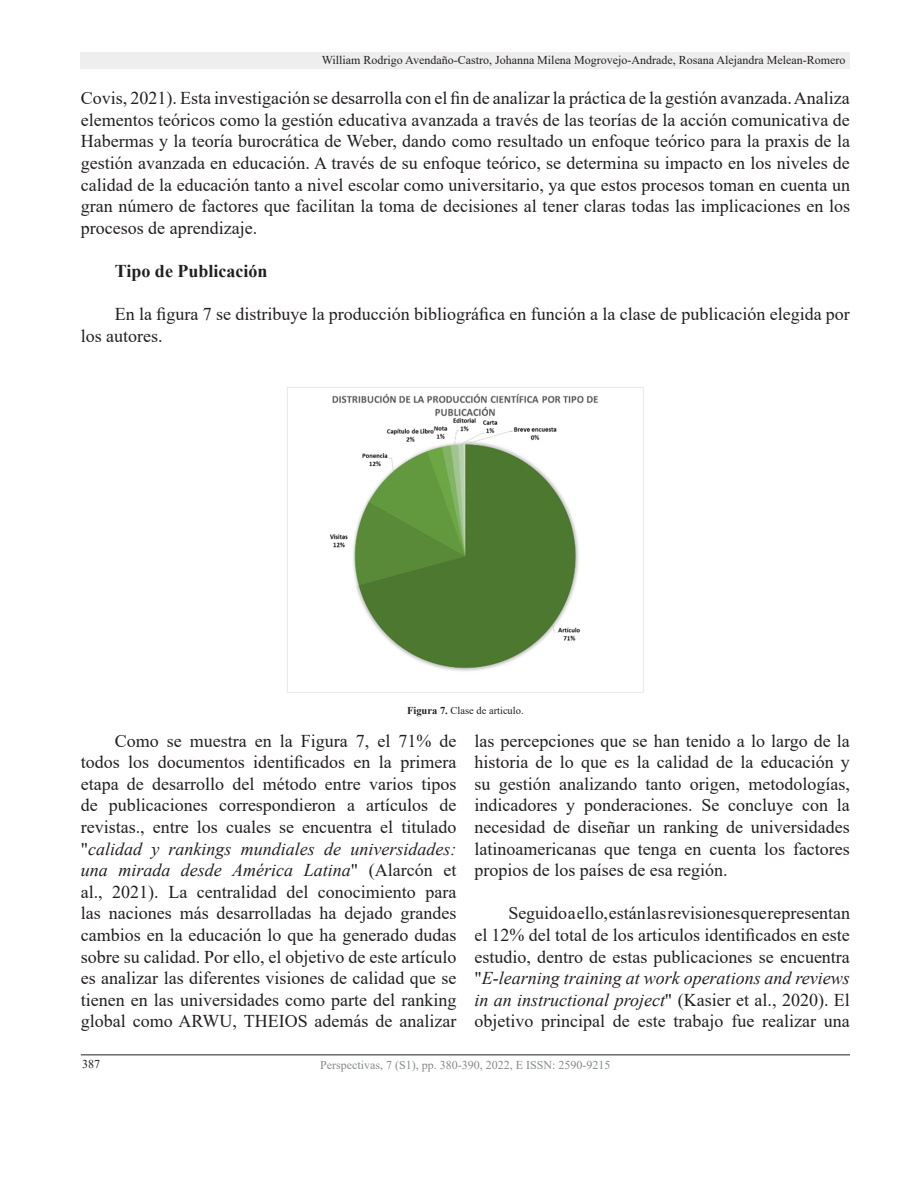
<style>
.page{position:relative;width:918px;height:1188px;background:#fff}
.page>*{position:absolute;margin:0;border:0;box-sizing:border-box;transform-origin:0 0}
.Cuerpo_de_texto{font:18px/21.6px "Times New Roman";color:#231f20;text-align:justify}
.Cuerpo_de_texto-2{font:700 18px "Times New Roman";color:#231f20}
.t1{font:12px "Times New Roman";color:#231f20}
.t2{font:12px "Times New Roman";color:#868a8b}
.t3{font:10.5px "Times New Roman";color:#231f20}
.s1{font-weight:700}
.s2{font-style:italic}
</style>
<div class="page">
<div style="left:81px;top:52px;width:769px;height:17px;background:#eeeeef"></div>
<hr style="left:81px;top:1054px;width:769px;height:1px;background:#231f20">
<img style="left:287px;top:387px;width:357px;height:306px">
<p class="t1" style="left:322px;top:51px;width:525px">William Rodrigo Avendaño-Castro, Johanna Milena Mogrovejo-Andrade, Rosana Alejandra Melean-Romero</p>
<p class="Cuerpo_de_texto" style="left:81px;top:87px;width:771px">Covis, 2021). Esta investigación se desarrolla con el fin de analizar la práctica de la gestión avanzada. Analiza elementos teóricos como la gestión educativa avanzada a través de las teorías de la acción comunicativa de Habermas y la teoría burocrática de Weber, dando como resultado un enfoque teórico para la praxis de la gestión avanzada en educación. A través de su enfoque teórico, se determina su impacto en los niveles de calidad de la educación tanto a nivel escolar como universitario, ya que estos procesos toman en cuenta un gran número de factores que facilitan la toma de decisiones al tener claras todas las implicaciones en los procesos de aprendizaje.</p>
<p class="Cuerpo_de_texto-2" style="left:115px;top:258px;width:154px">Tipo de Publicación</p>
<p class="Cuerpo_de_texto" style="left:81px;top:303px;width:771px;text-indent:34px">En la figura 7 se distribuye la producción bibliográfica en función a la clase de publicación elegida por los autores.</p>
<p class="t3" style="left:407px;top:703px;width:118px"><span class="s1">Figura 7.</span> Clase de articulo.</p>
<p class="Cuerpo_de_texto" style="left:81px;top:729px;width:377px;text-indent:34px">Como se muestra en la Figura 7, el 71% de todos los documentos identificados en la primera etapa de desarrollo del método entre varios tipos de publicaciones correspondieron a artículos de revistas., entre los cuales se encuentra el titulado "<span class="s2">calidad y rankings mundiales de universidades: una mirada desde América Latina</span>" (Alarcón et al., 2021). La centralidad del conocimiento para las naciones más desarrolladas ha dejado grandes cambios en la educación lo que ha generado dudas sobre su calidad. Por ello, el objetivo de este artículo es analizar las diferentes visiones de calidad que se tienen en las universidades como parte del ranking global como ARWU, THEIOS además de analizar</p>
<p class="Cuerpo_de_texto" style="left:474px;top:729px;width:377px">las percepciones que se han tenido a lo largo de la historia de lo que es la calidad de la educación y su gestión analizando tanto origen, metodologías, indicadores y ponderaciones. Se concluye con la necesidad de diseñar un ranking de universidades latinoamericanas que tenga en cuenta los factores propios de los países de esa región.</p>
<p class="Cuerpo_de_texto" style="left:474px;top:902px;width:377px;text-indent:34px">Seguido a ello, están las revisiones que representan el 12% del total de los articulos identificados en este estudio, dentro de estas publicaciones se encuentra "<span class="s2">E-learning training at work operations and reviews in an instructional project</span>" (Kasier et al., 2020). El objetivo principal de este trabajo fue realizar una</p>
<p class="t1" style="left:82px;top:1056px;width:19px">387</p>
<p class="t2" style="left:320px;top:1057px;width:292px">Perspectivas, 7 (S1), pp. 380-390, 2022, E ISSN: 2590-9215</p>
</div>
